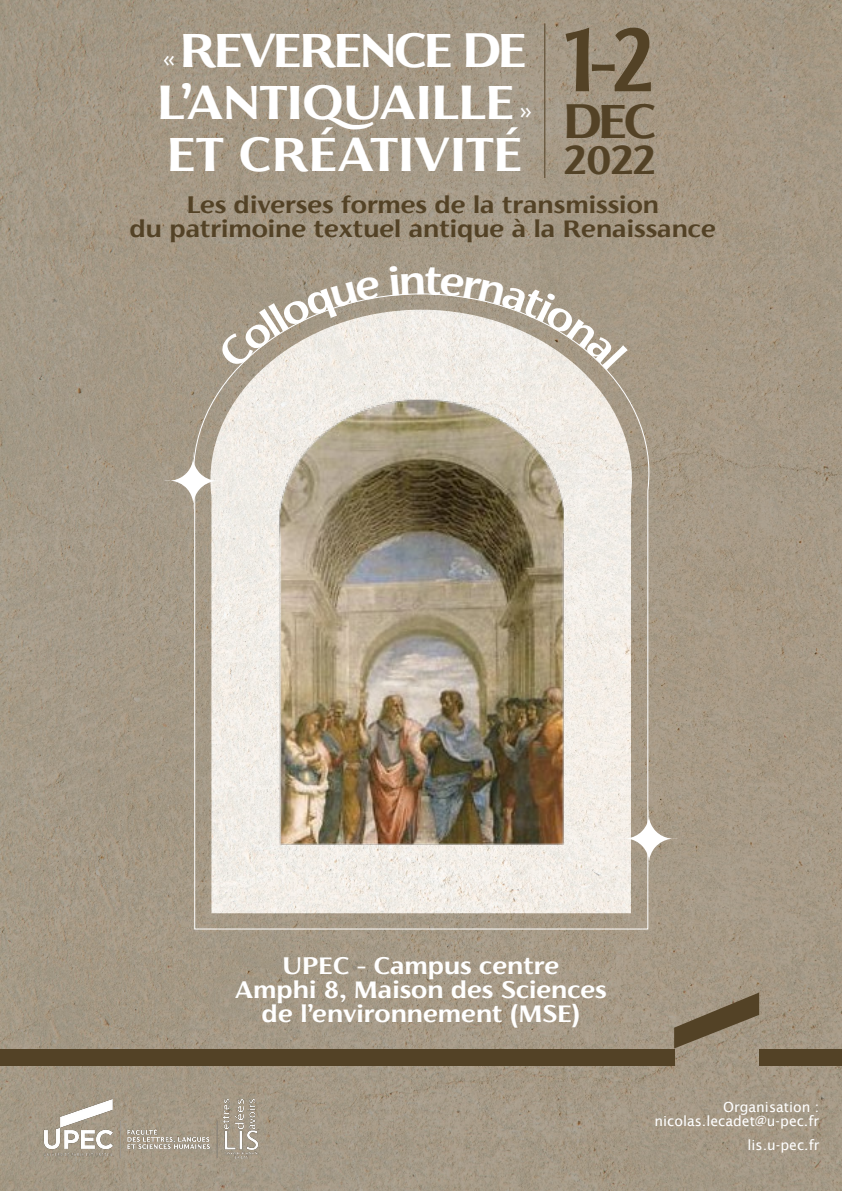
<style>
.page{position:relative;width:842px;height:1191px;background:#fff}
.page>*{position:absolute;margin:0;border:0;box-sizing:border-box;transform-origin:0 0}
.t1{font:700 90px "Florentia";color:#534226;scale:.8 1}
.t2{font:700 48px/52px "Florentia";letter-spacing:-.01em;color:#fff;text-align:justify}
.t3{font:700 48px "Florentia";color:#534226}
.t4{font:700 40px "Florentia";color:#534226}
.t5{font:700 24px/24px "Florentia";color:#534226;text-align:center}
.t6{font:700 24px/24px "Florentia";color:#fff;text-align:center}
.t7{font:14px/14px "Lucida Sans";color:#fff;text-align:right}
.s1{font-size:24px}
</style>
<div class="page">
<img style="left:1px;top:0;width:841px;height:1191px">
<svg style="left:674px;top:992px;width:85px;height:56px;background:#84765f"></svg>
<div style="left:0;top:1049px;width:674px;height:16px;background:#534226"></div>
<div style="left:759px;top:1049px;width:83px;height:16px;background:#534226"></div>
<img style="left:25px;top:1080px;width:281px;height:96px">
<img style="left:181px;top:293px;width:480px;height:637px">
<svg style="left:164px;top:452px;width:58px;height:57px;background:#c1b9ac"></svg>
<svg style="left:620px;top:809px;width:58px;height:58px;background:#c2b9ab"></svg>
<hr style="left:544px;top:23px;width:1px;height:155px;background:#534226">
<svg style="left:217px;top:276px;width:164px;height:93px;background:#b9b0a0"></svg>
<svg style="left:389px;top:265px;width:239px;height:105px;background:#bfb6a7"></svg>
<h2 class="t2" style="left:157px;top:25px;width:377px"><span class="s1">«</span> REVERENCE DE L’ANTIQUAILLE <span class="s1">» </span>ET CRÉATIVITÉ</h2>
<h1 class="t1" style="left:567px;top:2px;width:110px">1-2</h1>
<h2 class="t3" style="left:563px;top:90px;width:95px">DEC</h2>
<h3 class="t4" style="left:564px;top:134px;width:92px">2022</h3>
<p class="t5" style="left:130px;top:193px;width:588px">Les diverses formes de la transmission<br>du patrimoine textuel antique à la Renaissance</p>
<p class="t6" style="left:235px;top:954px;width:373px">UPEC - Campus centre<br>Amphi 8, Maison des Sciences de l’environnement (MSE)</p>
<p class="t7" style="left:654px;top:1100px;width:166px">Organisation : nicolas.lecadet@u-pec.fr</p>
<p class="t7" style="left:747px;top:1137px;width:73px">lis.u-pec.fr</p>
</div>
